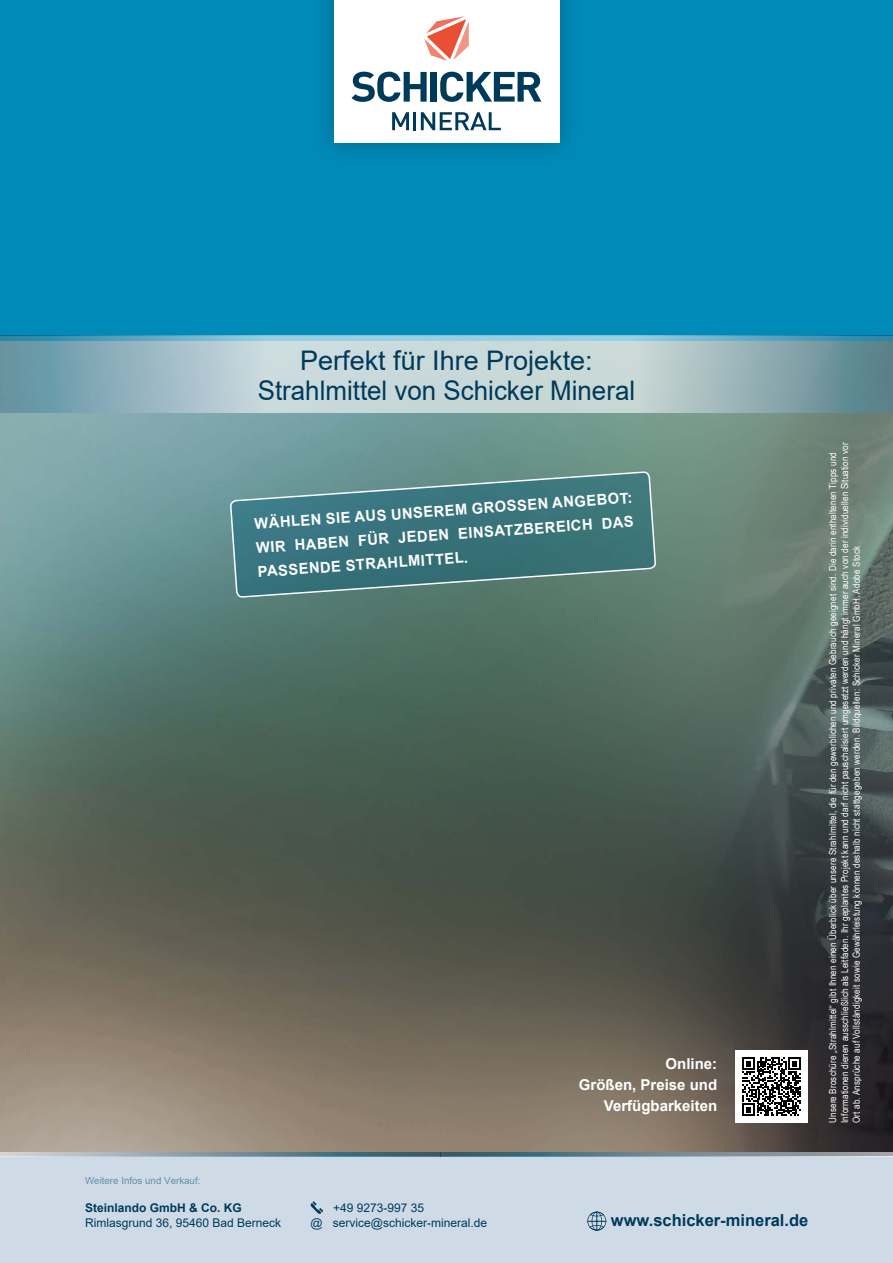
<style>
.page{position:relative;width:893px;height:1263px;background:#fff}
.page>*{position:absolute;margin:0;border:0;box-sizing:border-box;transform-origin:0 0}
.t1{font:27px/30px "Arial";color:#003a5a;text-align:center}
.t2{font:700 16.5px "Arial";color:#003a5a}
.t3{font:700 15px/21px "Arial";color:#fff;text-align:right}
.t4{font:12px/15px "Arial";color:#003a5a}
.t5{font:700 12px "Arial";color:#003a5a}
.t6{font:9.75px/11.7px "Arial Narrow";letter-spacing:.02em;color:#fff}
.t7{font:9.75px "Arial";color:#658fac}
</style>
<div class="page">
<img style="left:0;top:412px;width:893px;height:740px">
<div style="left:0;top:0;width:893px;height:340px;background:#008ab7"></div>
<svg style="left:0;top:336px;width:893px;height:76px;background:#a4c0c6"></svg>
<div style="left:735px;top:1050px;width:73px;height:73px;background:#fff"></div>
<svg style="left:742px;top:1057px;width:59px;height:59px"></svg>
<div style="left:0;top:1157px;width:893px;height:106px;background:#cedbe7"></div>
<svg style="left:0;top:1152px;width:440px;height:5px;background:#8198a4"></svg>
<svg style="left:440px;top:1152px;width:453px;height:5px;background:#738a97"></svg>
<svg style="left:587px;top:1212px;width:19px;height:19px"></svg>
<svg style="left:310px;top:1201px;width:13px;height:13px"></svg>
<svg style="left:230px;top:435px;width:426px;height:199px;background:#50807f"></svg>
<div style="left:311px;top:0;width:271px;height:166px;background:#000;opacity:.25"></div>
<div style="left:334px;top:0;width:225px;height:143px;background:#fff"></div>
<svg style="left:424px;top:16px;width:45px;height:45px"></svg>
<svg style="left:352px;top:72px;width:75px;height:30px"></svg>
<div style="left:431px;top:72px;width:6px;height:30px;background:#003a5a"></div>
<svg style="left:440px;top:72px;width:101px;height:30px"></svg>
<svg style="left:392px;top:112px;width:17px;height:18px"></svg>
<hr style="left:413px;top:112px;width:3px;height:18px;background:#003a5a">
<svg style="left:421px;top:112px;width:80px;height:18px"></svg>
<h1 class="t1" style="left:258px;top:346px;width:379px">Perfekt für Ihre Projekte:<br>Strahlmittel von Schicker Mineral</h1>
<h3 class="t3" style="left:254px;top:512px;width:380px;line-height:24px;text-align:justify;rotate:-4deg">WÄHLEN SIE AUS UNSEREM GROSSEN ANGEBOT:<br>WIR HABEN FÜR JEDEN EINSATZBEREICH DAS PASSENDE STRAHLMITTEL.</h3>
<h3 class="t3" style="left:579px;top:1053px;width:140px">Online:<br>Größen, Preise und<br>Verfügbarkeiten</h3>
<p class="t6" style="left:827px;top:1123px;width:682px;rotate:-90deg">Unsere Broschüre „Strahlmittel“ gibt Ihnen einen Überblick über unsere Strahlmittel, die für den gewerblichen und privaten Gebrauch geeignet sind. Die darin enthaltenen Tipps und<br>Informationen dienen ausschließlich als Leitfaden. Ihr geplantes Projekt kann und darf nicht pauschalisiert umgesetzt werden und hängt immer auch von der individuellen Situation vor<br>Ort ab. Ansprüche auf Vollständigkeit sowie Gewährleistung können deshalb nicht stattgegeben werden. Bildquellen: Schicker Mineral GmbH, Adobe Stock</p>
<p class="t7" style="left:85px;top:1174px;width:117px">Weitere Infos und Verkauf:</p>
<p class="t5" style="left:85px;top:1199px;width:158px">Steinlando GmbH &amp; Co. KG</p>
<p class="t4" style="left:85px;top:1215px;width:198px">Rimlasgrund 36, 95460 Bad Berneck</p>
<p class="t4" style="left:311px;top:1200px;width:178px;text-indent:23px">+49 9273-997 35<br>@ service@schicker-mineral.de</p>
<h2 class="t2" style="left:611px;top:1209px;width:199px">www.schicker-mineral.de</h2>
</div>
